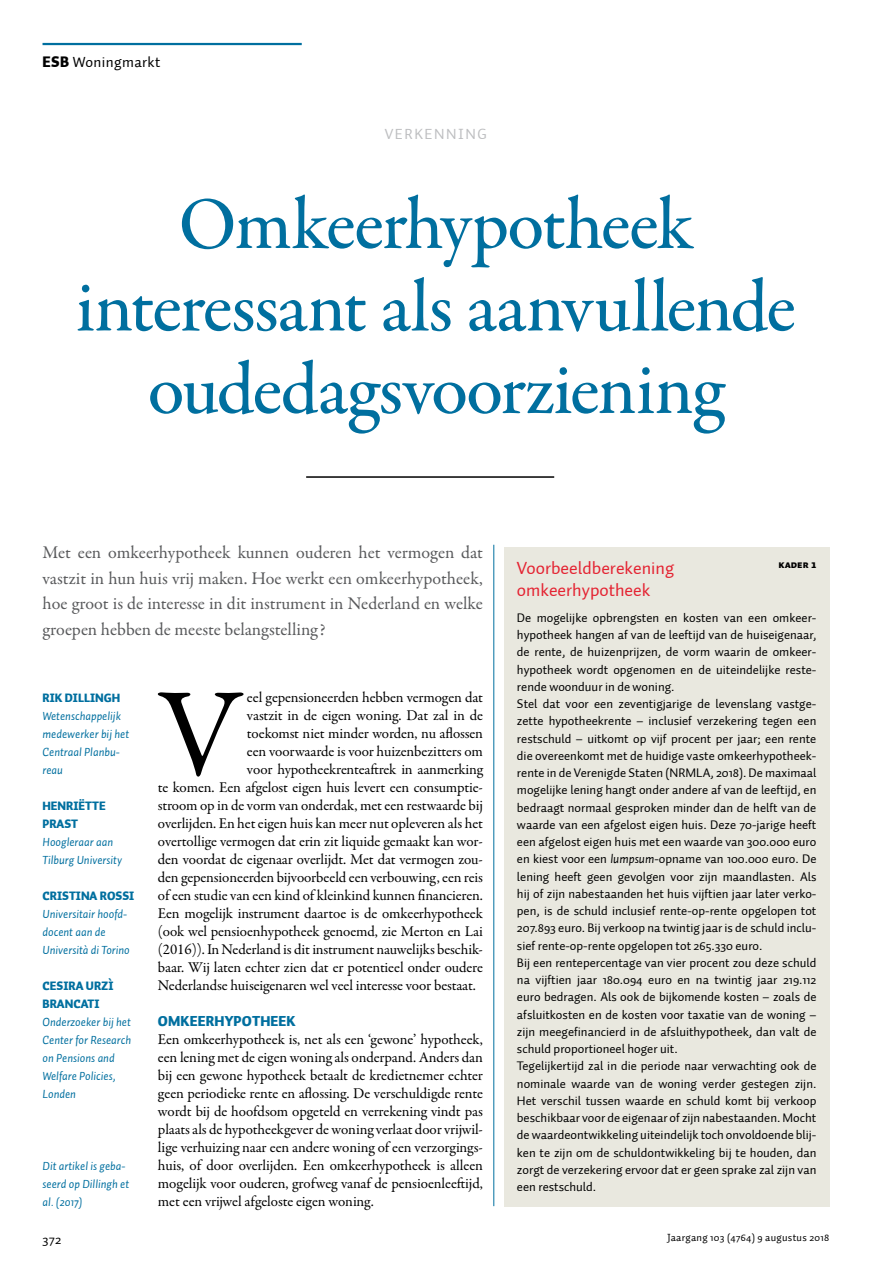
<style>
.page{position:relative;width:893px;height:1263px;background:#fff}
.page>*{position:absolute;margin:0;border:0;box-sizing:border-box;transform-origin:0 0}
.t1{font:126.15px "Garamond Premr Pro";color:#000}
.t2{font:500 75px/82.5px "Garamond Premr Pro";letter-spacing:-.02em;color:#006f9f;text-align:center}
.t3{font:18px/25.5px "Garamond Premr Pro";color:#58595b;text-align:justify}
.t4{font:18px/22.5px "Auto 1";color:#e42231}
.t5{font:15px/18px "Garamond Premr Pro";letter-spacing:-.005em;color:#000;text-align:justify}
.t6{font:15px "Auto 1";letter-spacing:.025em;color:#000}
.t7{font:15px "Auto 1";letter-spacing:.1em;color:#bdbec0}
.t8{font:900 14.25px "Auto 1";letter-spacing:.01em;color:#006f9f}
.t9{font:13.5px "Auto 1";color:#000}
.t10{font:12.75px/17.2px "Auto 1";color:#000}
.t11{font:italic 12px/18px "Auto 1";color:#006f9f}
.t12{font:10.5px "Auto 1";letter-spacing:.025em;color:#000}
.t13{font:10.5px "Auto 1 Black Sm Cp";color:#000}
.s1{font-weight:900}
.s2{font-weight:900;font-style:normal}
.s3{font-style:italic}
</style>
<div class="page">
<hr style="left:43px;top:43px;width:259px;height:2px;background:#006f9f">
<hr style="left:494px;top:545px;width:1px;height:661px;background:#006f9f">
<hr style="left:306px;top:476px;width:248px;height:2px;background:#000">
<div style="left:504px;top:547px;width:325px;height:659px;background:#e9e8df"></div>
<p class="t6" style="left:43px;top:53px;width:119px"><span class="s1">ESB</span> Woningmarkt</p>
<p class="t7" style="left:385px;top:125px;width:104px">VERKENNING</p>
<p class="t2" style="left:76px;top:185px;width:722px">Omkeerhypotheek interessant als aanvullende oudedagsvoorziening</p>
<p class="t3" style="left:43px;top:540px;width:442px">Met een omkeerhypotheek kunnen ouderen het vermogen dat vastzit in hun huis vrij maken. Hoe werkt een omkeerhypotheek, hoe groot is de interesse in dit instrument in Nederland en welke groepen hebben de meeste belangstelling?</p>
<p class="t11" style="left:43px;top:689px;width:88px"><span class="s2">RIK DILLINGH<br></span>Wetenschappelijk medewerker bij het<br>Centraal Planbu&shy;reau</p>
<p class="t11" style="left:43px;top:797px;width:81px"><span class="s2">HENRIËTTE<br>PRAST<br></span>Hoogleraar aan<br>Tilburg University</p>
<p class="t11" style="left:43px;top:887px;width:93px"><span class="s2">CRISTINA ROSSI<br></span>Universitair hoofd&shy;docent aan de<br>Università di Torino</p>
<p class="t11" style="left:43px;top:977px;width:90px"><span class="s2">CESIRA URZÌ<br>BRANCATI<br></span>Onderzoeker bij het<br>Center for Research on Pensions and<br>Welfare Policies,<br>Londen</p>
<p class="t11" style="left:43px;top:1157px;width:88px">Dit artikel is geba&shy;seerd op Dillingh et al. (2017)</p>
<p class="t1" style="left:158px;top:658px;width:84px">V</p>
<p class="t5" style="left:247px;top:689px;width:237px">eel gepensioneerden hebben vermogen dat</p>
<p class="t5" style="left:247px;top:707px;width:237px">vastzit in de eigen woning. Dat zal in de</p>
<p class="t5" style="left:247px;top:725px;width:237px">toekomst niet minder worden, nu aflossen</p>
<p class="t5" style="left:247px;top:743px;width:237px">een voorwaarde is voor huizenbezitters om</p>
<p class="t5" style="left:247px;top:761px;width:237px">voor hypotheekrenteaftrek in aanmerking</p>
<p class="t5" style="left:158px;top:779px;width:326px">te komen. Een afgelost eigen huis levert een consumptie-</p>
<p class="t5" style="left:158px;top:797px;width:326px">stroom op in de vorm van onderdak, met een restwaarde bij</p>
<p class="t5" style="left:158px;top:815px;width:326px">overlijden. En het eigen huis kan meer nut opleveren als het</p>
<p class="t5" style="left:158px;top:833px;width:326px">overtollige vermogen dat erin zit liquide gemaakt kan wor-</p>
<p class="t5" style="left:158px;top:851px;width:326px">den voordat de eigenaar overlijdt. Met dat vermogen zou-</p>
<p class="t5" style="left:158px;top:869px;width:327px">den gepensioneerden bijvoorbeeld een verbouwing, een reis</p>
<p class="t5" style="left:158px;top:887px;width:327px">of een studie van een kind of kleinkind kunnen financieren.</p>
<p class="t5" style="left:158px;top:905px;width:326px">Een mogelijk instrument daartoe is de omkeerhypotheek</p>
<p class="t5" style="left:158px;top:923px;width:326px">(ook wel pensioenhypotheek genoemd, zie Merton en Lai</p>
<p class="t5" style="left:158px;top:941px;width:326px">(2016)). In Nederland is dit instrument nauwelijks beschik-</p>
<p class="t5" style="left:158px;top:959px;width:326px">baar. Wij laten echter zien dat er potentieel onder oudere</p>
<p class="t5" style="left:158px;top:977px;width:319px">Nederlandse huiseigenaren wel veel interesse voor bestaat.</p>
<p class="t8" style="left:158px;top:1012px;width:139px">OMKEERHYPOTHEEK</p>
<p class="t5" style="left:158px;top:1031px;width:327px">Een omkeerhypotheek is, net als een ‘gewone’ hypotheek, een lening met de eigen woning als onderpand. Anders dan bij een gewone hypotheek betaalt de kredietnemer echter geen periodieke rente en aflossing. De verschuldigde rente wordt bij de hoofdsom opgeteld en verrekening vindt pas plaats als de hypotheekgever de woning verlaat door vrijwil&shy;lige verhuizing naar een andere woning of een verzorgings&shy;huis, of door overlijden. Een omkeerhypotheek is alleen mogelijk voor ouderen, grofweg vanaf de pensioenleeftijd, met een vrijwel afgeloste eigen woning.</p>
<p class="t4" style="left:517px;top:556px;width:159px">Voorbeeldberekening omkeerhypotheek</p>
<p class="t13" style="left:778px;top:558px;width:39px">KADER 1</p>
<p class="t10" style="left:517px;top:609px;width:301px">De mogelijke opbrengsten en kosten van een omkeer&shy;hypotheek hangen af van de leeftijd van de huiseigenaar, de rente, de huizenprijzen, de vorm waarin de omkeer&shy;hypotheek wordt opgenomen en de uiteindelijke reste&shy;rende woonduur in de woning.<br>Stel dat voor een zeventigjarige de levenslang vastge&shy;zette hypotheekrente – inclusief verzekering tegen een restschuld – uitkomt op vijf procent per jaar; een rente die overeenkomt met de huidige vaste omkeerhypotheek&shy;rente in de Verenigde Staten (NRMLA, 2018). De maximaal mogelijke lening hangt onder andere af van de leeftijd, en bedraagt normaal gesproken minder dan de helft van de waarde van een afgelost eigen huis. Deze 70-jarige heeft een afgelost eigen huis met een waarde van 300.000 euro en kiest voor een <span class="s3">lumpsum</span>-opname van 100.000 euro. De lening heeft geen gevolgen voor zijn maandlasten. Als hij of zijn nabestaanden het huis vijftien jaar later verko&shy;pen, is de schuld inclusief rente-op-rente opgelopen tot 207.893 euro. Bij verkoop na twintig jaar is de schuld inclu&shy;sief rente-op-rente opgelopen tot 265.330 euro.<br>Bij een rentepercentage van vier procent zou deze schuld na vijftien jaar 180.094 euro en na twintig jaar 219.112 euro bedragen. Als ook de bijkomende kosten – zoals de afsluitkosten en de kosten voor taxatie van de woning – zijn meegefinancierd in de afsluithypotheek, dan valt de schuld proportioneel hoger uit.<br>Tegelijkertijd zal in die periode naar verwachting ook de nominale waarde van de woning verder gestegen zijn.<br>Het verschil tussen waarde en schuld komt bij verkoop beschikbaar voor de eigenaar of zijn nabestaanden. Mocht de waardeontwikkeling uiteindelijk toch onvoldoende blij&shy;ken te zijn om de schuldontwikkeling bij te houden, dan zorgt de verzekering ervoor dat er geen sprake zal zijn van een restschuld.</p>
<p class="t9" style="left:43px;top:1231px;width:21px">372</p>
<p class="t12" style="left:667px;top:1231px;width:164px">Jaargang 103 (4764) 9 augustus 2018</p>
</div>
